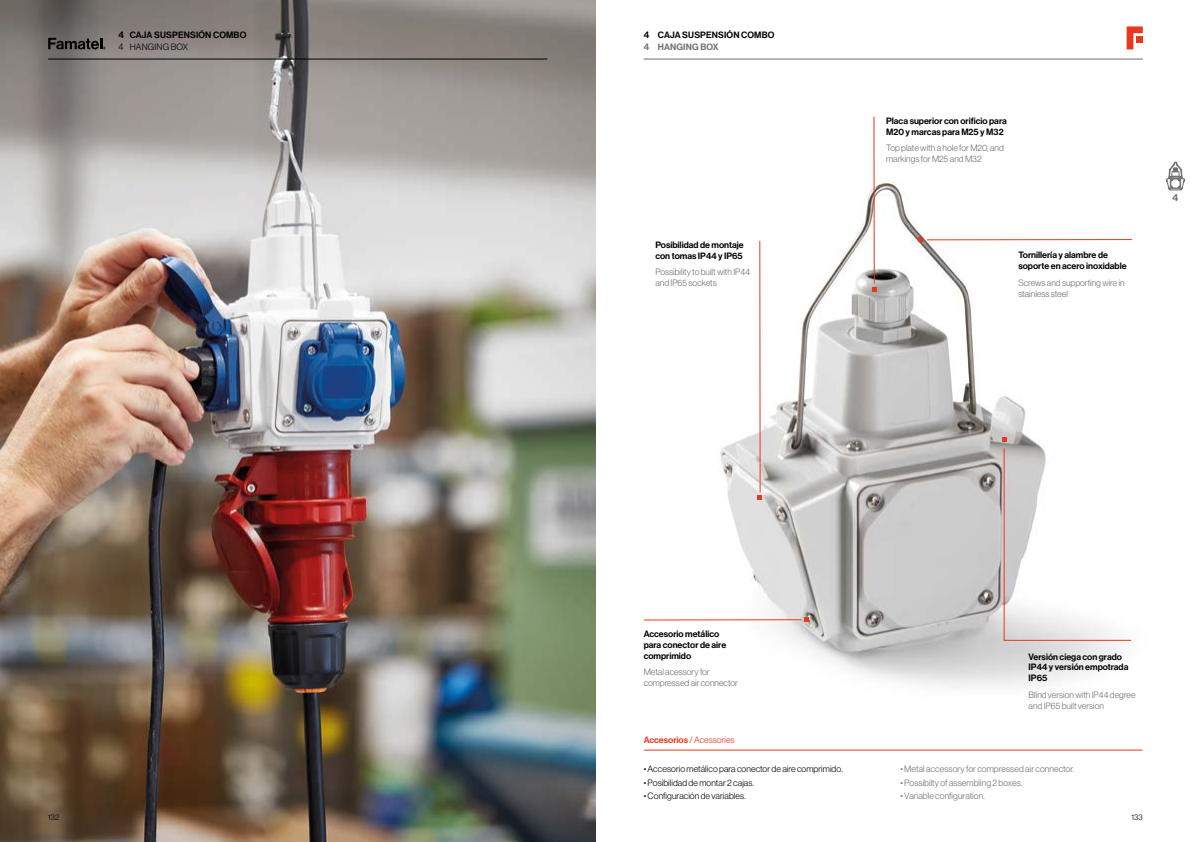
<style>
.page{position:relative;width:1191px;height:842px;background:#fff}
.page>*{position:absolute;margin:0;border:0;box-sizing:border-box;transform-origin:0 0}
.t1{font:500 10px "Haas Grot Disp 65";color:#706f6f}
.t2{font:300 9px/10.8px "Haas Grot Disp 45";color:#706f6f}
.t3{font:500 9px/10.8px "Haas Grot Disp 65";color:#000}
.t4{font:300 9px "Haas Grot Disp 45";letter-spacing:.01em;color:#000}
.t5{font:300 9px "Haas Grot Disp 45";color:#e7381d}
.t6{font:500 9px "Haas Grot Disp 65";letter-spacing:.015em;color:#706f6f}
.t7{font:300 8.1px "Haas Grot Disp 45";color:#000}
.t8{font:300 8px "Haas Grot Disp 45";color:#000}
.s1{font-family:"Haas Grot Disp 65";font-weight:500}
</style>
<div class="page">
<img style="left:646px;top:181px;width:497px;height:570px">
<svg style="left:1002px;top:438px;width:4px;height:4px"></svg>
<svg style="left:758px;top:240px;width:4px;height:260px"></svg>
<svg style="left:872px;top:116px;width:4px;height:176px"></svg>
<svg style="left:918px;top:238px;width:214px;height:4px"></svg>
<svg style="left:643px;top:618px;width:166px;height:4px"></svg>
<hr style="left:643px;top:750px;width:499px;height:1px;background:#e7381d">
<svg style="left:1003px;top:448px;width:128px;height:193px"></svg>
<img style="left:0;top:0;width:595px;height:842px">
<hr style="left:643px;top:59px;width:499px;height:1px;background:#706f6f">
<svg style="left:1126px;top:26px;width:16px;height:23px"></svg>
<div style="left:1136px;top:36px;width:6px;height:7px;background:#e7381d"></div>
<svg style="left:48px;top:38px;width:58px;height:11px"></svg>
<hr style="left:48px;top:59px;width:499px;height:1px;background:#000">
<svg style="left:1166px;top:162px;width:18px;height:28px"></svg>
<p class="t3" style="left:118px;top:30px;width:129px">4 CAJA SUSPENSIÓN COMBO</p>
<p class="t4" style="left:118px;top:41px;width:71px">4 HANGING BOX</p>
<p class="t3" style="left:644px;top:30px;width:132px">4 CAJA SUSPENSIÓN COMBO</p>
<p class="t6" style="left:644px;top:41px;width:76px">4 HANGING BOX</p>
<p class="t3" style="left:655px;top:240px;width:90px">Posibilidad de montaje con tomas IP44 y IP65</p>
<p class="t2" style="left:655px;top:267px;width:96px">Possibility to built with IP44 and IP65 sockets</p>
<p class="t3" style="left:886px;top:116px;width:122px">Placa superior con orificio para<br>M20 y marcas para M25 y M32</p>
<p class="t2" style="left:886px;top:143px;width:119px">Top plate with a hole for M20, and markings for M25 and M32</p>
<p class="t3" style="left:1018px;top:250px;width:110px">Tornillería y alambre de soporte en acero inoxidable</p>
<p class="t2" style="left:1018px;top:277px;width:108px">Screws and supporting wire in stainless steel</p>
<p class="t1" style="left:1172px;top:192px;width:7px">4</p>
<p class="t3" style="left:643px;top:629px;width:84px">Accesorio metálico para conector de aire comprimido</p>
<p class="t2" style="left:643px;top:667px;width:96px">Metal acessory for compressed air connector</p>
<p class="t5" style="left:643px;top:735px;width:92px"><span class="s1">Accesorios</span> / Acessories</p>
<p class="t4" style="left:643px;top:764px;width:201px">• Accesorio metálico para conector de aire comprimido.</p>
<p class="t4" style="left:643px;top:778px;width:112px">• Posibilidad de montar 2 cajas.</p>
<p class="t4" style="left:643px;top:791px;width:104px">• Configuración de variables.</p>
<p class="t3" style="left:1028px;top:651px;width:101px">Versión ciega con grado<br>IP44 y versión empotrada<br>IP65</p>
<p class="t2" style="left:1028px;top:689px;width:109px">Blind version with IP44 degree and IP65 built version</p>
<p class="t2" style="left:900px;top:764px;width:175px">• Metal accessory for compressed air connector.</p>
<p class="t2" style="left:900px;top:777px;width:124px">• Possibilty of assembling 2 boxes.</p>
<p class="t2" style="left:900px;top:791px;width:86px">• Variable configuration.</p>
<p class="t8" style="left:48px;top:813px;width:13px">132</p>
<p class="t7" style="left:1131px;top:812px;width:13px">133</p>
</div>
